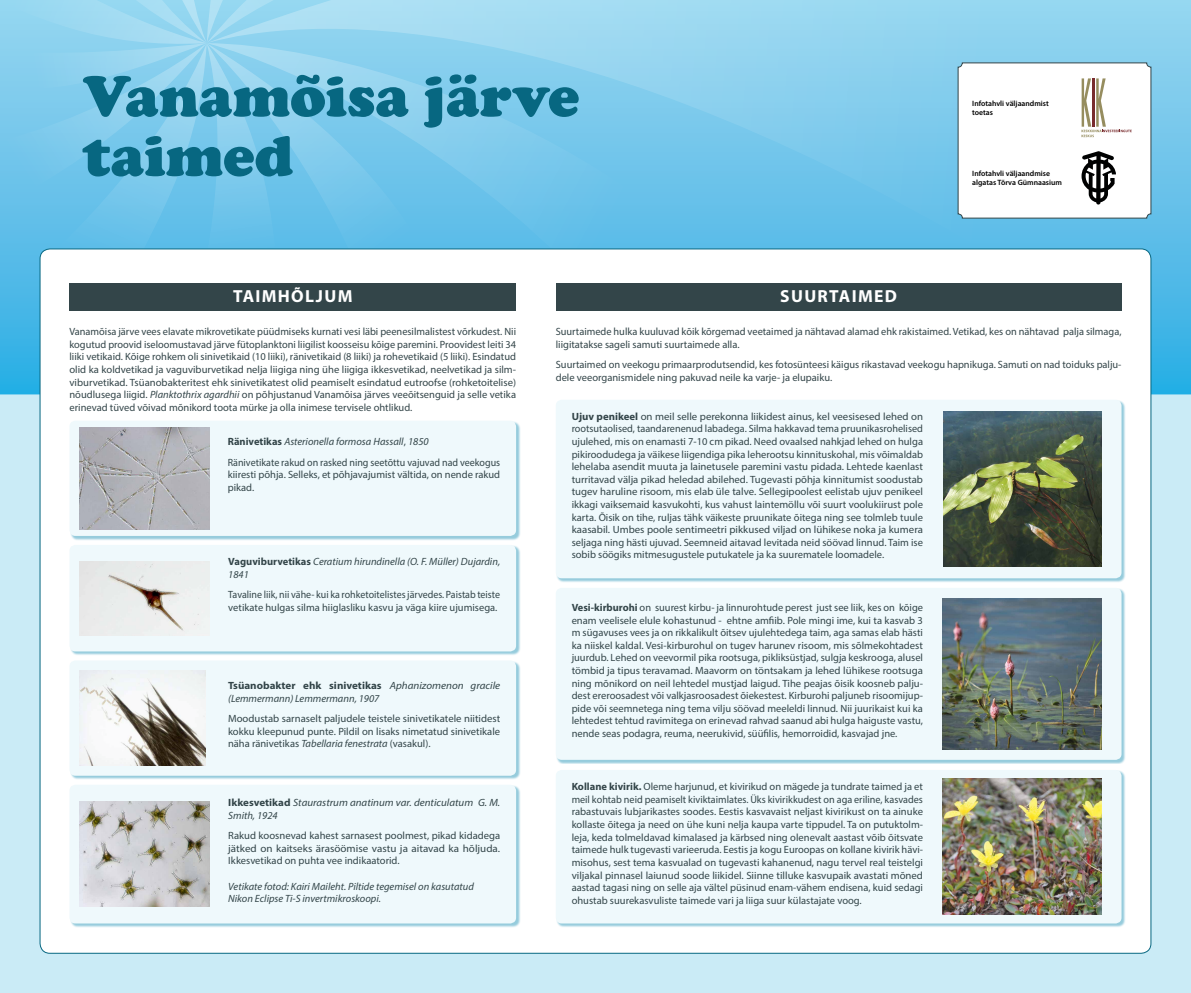
<style>
.page{position:relative;width:1191px;height:993px;background:#fff}
.page>*{position:absolute;margin:0;border:0;box-sizing:border-box;transform-origin:0 0}
.t1{font:900 59.5px "Cooper";color:#076781}
.t2{font:700 17.5px "Myriad Pro";letter-spacing:.075em;color:#fff}
.t3{font:10.5px/12.6px "Myriad Pro";color:#334549;text-align:justify}
.t4{font:italic 10.5px/12.6px "Myriad Pro";color:#334549}
.t5{font:10.5px/12.6px "Myriad Pro";color:#334549;scale:.95 1}
.t6{font:italic 10.5px/12.6px "Myriad Pro";color:#334549;scale:1.05 1}
.t7{font:italic 10.5px/12.6px "Myriad Pro";color:#334549;scale:1.04 1}
.t8{font:600 7.7px/9.2px "Myriad Pro";color:#000}
.s1{font-style:italic}
.s2{font-weight:700}
.s3{font-weight:700;font-style:normal}
</style>
<div class="page">
<div style="left:0;top:0;width:1191px;height:992px;background:#caebf6"></div>
<div style="left:0;top:0;width:1191px;height:394px;background:linear-gradient(to bottom,#9bd6f0,#2daee4)"></div>
<svg style="left:475px;top:0;width:690px;height:336px"></svg>
<svg style="left:0;top:0;width:475px;height:336px"></svg>
<div style="left:958px;top:63px;width:193px;height:155px;background:#fff;border-radius:4px"></div>
<div style="left:957px;top:63px;width:194px;height:155px;border:1px solid #334549;border-radius:4px"></div>
<svg style="left:1081px;top:151px;width:35px;height:53px"></svg>
<svg style="left:1081px;top:78px;width:50px;height:59px"></svg>
<div style="left:40px;top:249px;width:1111px;height:703px;background:#fff;border-radius:10px"></div>
<div style="left:70px;top:421px;width:450px;height:119px;background:#2c98ba;opacity:.5"></div>
<div style="left:69px;top:420px;width:447px;height:115px;background:#eff9fc;border-radius:6px"></div>
<div style="left:70px;top:545px;width:450px;height:110px;background:#2c98ba;opacity:.5"></div>
<div style="left:69px;top:544px;width:447px;height:107px;background:#eff9fc;border-radius:6px"></div>
<div style="left:70px;top:660px;width:450px;height:119px;background:#2c98ba;opacity:.5"></div>
<div style="left:69px;top:660px;width:447px;height:115px;background:#eff9fc;border-radius:6px"></div>
<div style="left:70px;top:785px;width:450px;height:142px;background:#2c98ba;opacity:.5"></div>
<div style="left:69px;top:784px;width:447px;height:139px;background:#eff9fc;border-radius:6px"></div>
<div style="left:556px;top:400px;width:570px;height:182px;background:#2c98ba;opacity:.5"></div>
<div style="left:556px;top:399px;width:565px;height:179px;background:#eff9fc;border-radius:6px"></div>
<div style="left:556px;top:588px;width:570px;height:176px;background:#2c98ba;opacity:.5"></div>
<div style="left:556px;top:587px;width:565px;height:172px;background:#eff9fc;border-radius:6px"></div>
<div style="left:556px;top:770px;width:570px;height:157px;background:#2c98ba;opacity:.5"></div>
<div style="left:556px;top:769px;width:565px;height:154px;background:#eff9fc;border-radius:6px"></div>
<div style="left:556px;top:283px;width:565px;height:27px;background:#334549"></div>
<div style="left:69px;top:283px;width:447px;height:27px;background:#334549"></div>
<img style="left:79px;top:561px;width:131px;height:74px">
<img style="left:79px;top:427px;width:131px;height:102px">
<img style="left:79px;top:670px;width:126px;height:95px">
<img style="left:79px;top:801px;width:131px;height:105px">
<img style="left:943px;top:778px;width:159px;height:136px">
<img style="left:943px;top:598px;width:159px;height:151px">
<img style="left:943px;top:411px;width:159px;height:155px">
<h1 class="t1" style="left:83px;top:61px;width:498px">Vanamõisa järve</h1>
<h1 class="t1" style="left:83px;top:121px;width:212px">taimed</h1>
<h2 class="t2" style="left:233px;top:284px;width:121px">TAIMHÕLJUM</h2>
<h2 class="t2" style="left:780px;top:284px;width:118px">SUURTAIMED</h2>
<p class="t8" style="left:972px;top:99px;width:78px">Infotahvli väljaandmist</p>
<p class="t8" style="left:972px;top:108px;width:22px">toetas</p>
<p class="t8" style="left:972px;top:169px;width:91px">Infotahvli väljaandmise algatas Tõrva Gümnaasium</p>
<p class="t3" style="left:69px;top:325px;width:448px">Vanamõisa järve vees elavate mikrovetikate püüdmiseks kurnati vesi läbi peenesilmalistest võrkudest. Nii kogutud proovid iseloomustavad järve fütoplanktoni liigilist koosseisu kõige paremini. Proovidest leiti 34 liiki vetikaid. Kõige rohkem oli sinivetikaid (10 liiki), ränivetikaid (8 liiki) ja rohevetikaid (5 liiki). Esindatud olid ka koldvetikad ja vaguviburvetikad nelja liigiga ning ühe liigiga ikkesvetikad, neelvetikad ja silm&shy;viburvetikad. Tsüanobakteritest ehk sinivetikatest olid peamiselt esindatud eutroofse (rohketoitelise) nõudlusega liigid. <span class="s1">Planktothrix agardhii</span> on põhjustanud Vanamõisa järves veeõitsenguid ja selle vetika erinevad tüved võivad mõnikord toota mürke ja olla inimese tervisele ohtlikud.</p>
<p class="t3" style="left:228px;top:431px;width:274px;line-height:20.5px"><span class="s2">Ränivetikas</span> <span class="s1">Asterionella formosa Hassall</span>, <span class="s1">1850<br></span>Ränivetikate rakud on rasked ning seetõttu vajuvad nad veekogus</p>
<p class="t3" style="left:228px;top:468px;width:274px">kiiresti põhja. Selleks, et põhjavajumist vältida, on nende rakud pikad.</p>
<p class="t4" style="left:228px;top:555px;width:273px"><span class="s3">Vaguviburvetikas</span> Ceratium hirundinella (O. F. Müller) Dujardin,<br>1841</p>
<p class="t5" style="left:228px;top:588px;width:288px">Tavaline liik, nii vähe- kui ka rohketoitelistes järvedes. Paistab teiste vetikate hulgas silma hiiglasliku kasvu ja väga kiire ujumisega.</p>
<p class="t6" style="left:228px;top:678px;width:261px"><span class="s3">Tsüanobakter ehk sinivetikas</span> Aphanizomenon gracile (Lemmermann) Lemmermann, 1907</p>
<p class="t3" style="left:228px;top:712px;width:274px">Moodustab sarnaselt paljudele teistele sinivetikatele niitidest kokku kleepunud punte. Pildil on lisaks nimetatud sinivetikale näha ränivetikas <span class="s1">Tabellaria fenestrata</span> (vasakul).</p>
<p class="t7" style="left:228px;top:795px;width:263px"><span class="s3">Ikkesvetikad</span> Staurastrum anatinum var. denticulatum G. M.<br>Smith, 1924</p>
<p class="t3" style="left:228px;top:828px;width:273px">Rakud koosnevad kahest sarnasest poolmest, pikad kidadega jätked on kaitseks ärasöömise vastu ja aitavad ka hõljuda.<br>Ikkesvetikad on puhta vee indikaatorid.</p>
<p class="t4" style="left:228px;top:879px;width:247px">Vetikate fotod: Kairi Maileht. Piltide tegemisel on kasutatud<br>Nikon Eclipse Ti-S invertmikroskoopi.</p>
<p class="t3" style="left:556px;top:325px;width:567px">Suurtaimede hulka kuuluvad kõik kõrgemad veetaimed ja nähtavad alamad ehk rakistaimed. Vetikad, kes on nähtavad palja silmaga, liigitatakse sageli samuti suurtaimede alla.</p>
<p class="t3" style="left:556px;top:358px;width:567px">Suurtaimed on veekogu primaarprodutsendid, kes fotosünteesi käigus rikastavad veekogu hapnikuga. Samuti on nad toiduks palju&shy;dele veeorganismidele ning pakuvad neile ka varje- ja elupaiku.</p>
<p class="t3" style="left:571px;top:409px;width:353px"><span class="s2">Ujuv penikeel</span> on meil selle perekonna liikidest ainus, kel veesisesed lehed on rootsutaolised, taandarenenud labadega. Silma hakkavad tema pruunikasrohelised ujulehed, mis on enamasti 7-10 cm pikad. Need ovaalsed nahkjad lehed on hulga pikiroodudega ja väikese liigendiga pika leherootsu kinnituskohal, mis võimaldab lehelaba asendit muuta ja lainetusele paremini vastu pidada. Lehtede kaenlast turritavad välja pikad heledad abilehed. Tugevasti põhja kinnitumist soodustab tugev haruline risoom, mis elab üle talve. Sellegipoolest eelistab ujuv penikeel ikkagi vaiksemaid kasvukohti, kus vahust laintemöllu või suurt voolukiirust pole karta. Õisik on tihe, ruljas tähk väikeste pruunikate õitega ning see tolmleb tuule kaasabil. Umbes poole sentimeetri pikkused viljad on lühikese noka ja kumera seljaga ning hästi ujuvad. Seemneid aitavad levitada neid söövad linnud. Taim ise sobib söögiks mitmesugustele putukatele ja ka suurematele loomadele.</p>
<p class="t3" style="left:571px;top:600px;width:353px"><span class="s2">Vesi-kirburohi</span> on suurest kirbu- ja linnurohtude perest just see liik, kes on kõige enam veelisele elule kohastunud - ehtne amfiib. Pole mingi ime, kui ta kasvab 3 m sügavuses vees ja on rikkalikult õitsev ujulehtedega taim, aga samas elab hästi ka niiskel kaldal. Vesi-kirburohul on tugev harunev risoom, mis sõlmekohtadest juurdub. Lehed on veevormil pika rootsuga, pikliksüstjad, sulgja keskrooga, alusel tömbid ja tipus teravamad. Maavorm on töntsakam ja lehed lühikese rootsuga ning mõnikord on neil lehtedel mustjad laigud. Tihe peajas õisik koosneb palju&shy;dest ereroosadest või valkjasroosadest õiekestest. Kirburohi paljuneb risoomijup&shy;pide või seemnetega ning tema vilju söövad meeleldi linnud. Nii juurikaist kui ka lehtedest tehtud ravimitega on erinevad rahvad saanud abi hulga haiguste vastu, nende seas podagra, reuma, neerukivid, süüfilis, hemorroidid, kasvajad jne.</p>
<p class="t3" style="left:571px;top:780px;width:353px"><span class="s2">Kollane kivirik.</span> Oleme harjunud, et kivirikud on mägede ja tundrate taimed ja et meil kohtab neid peamiselt kiviktaimlates. Üks kivirikkudest on aga eriline, kasvades rabastuvais lubjarikastes soodes. Eestis kasvavaist neljast kivirikust on ta ainuke kollaste õitega ja need on ühe kuni nelja kaupa varte tippudel. Ta on putuktolm&shy;leja, keda tolmeldavad kimalased ja kärbsed ning olenevalt aastast võib õitsvate taimede hulk tugevasti varieeruda. Eestis ja kogu Euroopas on kollane kivirik hävi&shy;misohus, sest tema kasvualad on tugevasti kahanenud, nagu tervel real teistelgi viljakal pinnasel laiunud soode liikidel. Siinne tilluke kasvupaik avastati mõned aastad tagasi ning on selle aja vältel püsinud enam-vähem endisena, kuid sedagi ohustab suurekasvuliste taimede vari ja liiga suur külastajate voog.</p>
</div>
